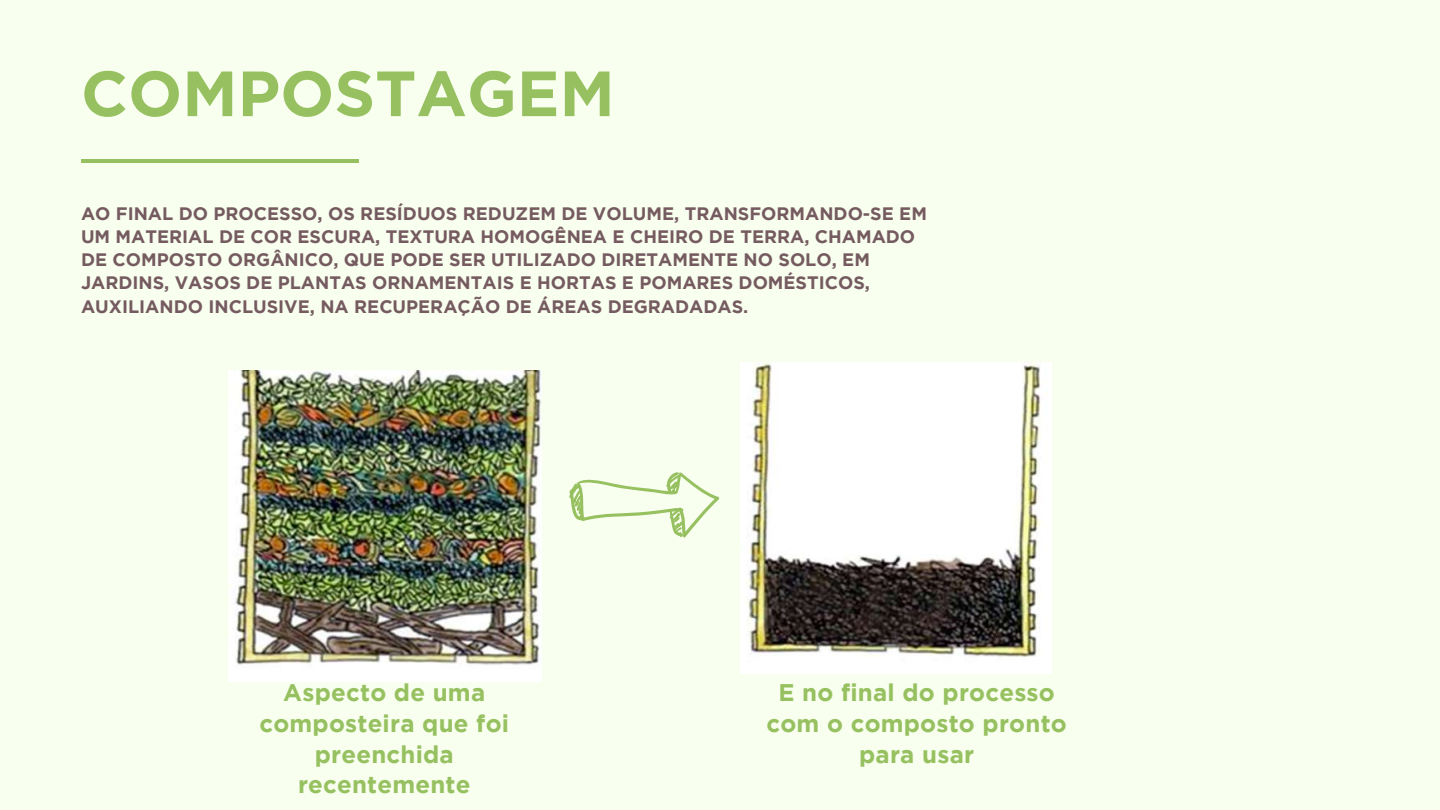
<style>
.page{position:relative;width:1440px;height:810px;background:#f8ffef}
.page>*{position:absolute;margin:0;border:0;box-sizing:border-box;transform-origin:0 0}
.t1{font:700 63.8px "Gotham";color:#97c160}
.t2{font:700 24px/30.8px "Gotham";letter-spacing:.01em;color:#97c160;text-align:center}
.t3{font:700 18px/23.2px "Gotham";color:#755b60}
</style>
<div class="page">
<hr style="left:81px;top:160px;width:277px;height:3px;background:#97c160">
<img style="left:228px;top:371px;width:314px;height:310px">
<img style="left:740px;top:363px;width:311px;height:311px">
<svg style="left:569px;top:472px;width:151px;height:66px"></svg>
<h1 class="t1" style="left:81px;top:70px;width:535px">COMPOSTAGEM</h1>
<p class="t3" style="left:81px;top:203px;width:847px">AO FINAL DO PROCESSO, OS RESÍDUOS REDUZEM DE VOLUME, TRANSFORMANDO-SE EM UM MATERIAL DE COR ESCURA, TEXTURA HOMOGÊNEA E CHEIRO DE TERRA, CHAMADO DE COMPOSTO ORGÂNICO, QUE PODE SER UTILIZADO DIRETAMENTE NO SOLO, EM JARDINS, VASOS DE PLANTAS ORNAMENTAIS E HORTAS E POMARES DOMÉSTICOS, AUXILIANDO INCLUSIVE, NA RECUPERAÇÃO DE ÁREAS DEGRADADAS.</p>
<h2 class="t2" style="left:259px;top:679px;width:251px">Aspecto de uma composteira que foi preenchida recentemente</h2>
<h2 class="t2" style="left:767px;top:679px;width:302px">E no final do processo com o composto pronto para usar</h2>
</div>
